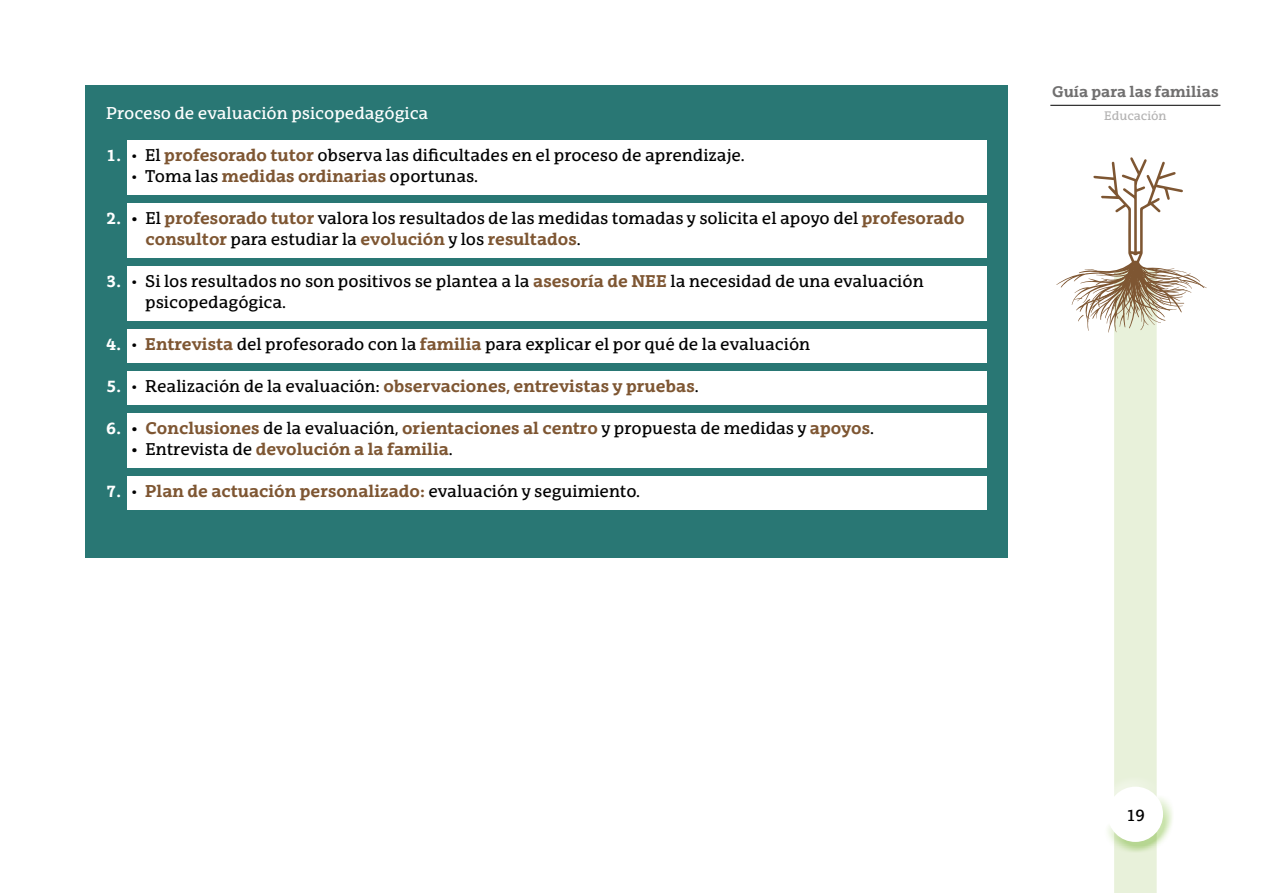
<style>
.page{position:relative;width:1263px;height:893px;background:#fff}
.page>*{position:absolute;margin:0;border:0;box-sizing:border-box;transform-origin:0 0}
.Texto_general{font:16.5px/21px "EHU Serif";color:#000}
.Texto_general-2{font:700 16.5px "EHU Serif";color:#7e5632}
.Texto_general-3{font:16.5px "EHU Serif";color:#fff}
.t1{font:700 15px "EHU Serif";color:#706f6f}
.t2{font:12px "EHU Serif";color:#b3b2b2}
.s1{font-weight:700;color:#fff}
.s2{font-weight:300}
.s3{font-weight:700;color:#7e5632}
.s4{color:#fff}
.s5{font-weight:300;color:#000}
.s6{font-weight:400;color:#000}
</style>
<div class="page">
<hr style="left:1050px;top:105px;width:170px;height:1px;background:#000">
<svg style="left:1056px;top:157px;width:151px;height:736px"></svg>
<div style="left:1097px;top:776px;width:70px;height:58px;background:#fff;opacity:.4"></div>
<div style="left:1103px;top:794px;width:71px;height:59px;background:#76b82a;opacity:.4"></div>
<div style="left:1108px;top:787px;width:55px;height:55px;background:#fff;border-radius:50%"></div>
<div style="left:85px;top:85px;width:923px;height:472px;background:#297774"></div>
<div style="left:128px;top:140px;width:858px;height:54px;background:#fff"></div>
<div style="left:128px;top:203px;width:858px;height:54px;background:#fff"></div>
<div style="left:128px;top:266px;width:858px;height:54px;background:#fff"></div>
<div style="left:128px;top:329px;width:858px;height:33px;background:#fff"></div>
<div style="left:128px;top:371px;width:858px;height:33px;background:#fff"></div>
<div style="left:128px;top:413px;width:858px;height:54px;background:#fff"></div>
<div style="left:128px;top:476px;width:858px;height:33px;background:#fff"></div>
<p class="Texto_general-3" style="left:106px;top:103px;width:323px">Proceso de evaluación psicopedagógica</p>
<p class="Texto_general" style="left:106px;top:144px;width:640px"><span class="s1">1.</span> <span class="s2">•</span> El <span class="s3">profesorado tutor</span> observa las dificultades en el proceso de aprendizaje.</p>
<p class="Texto_general" style="left:132px;top:165px;width:348px"><span class="s2">•</span> Toma las <span class="s3">medidas ordinarias</span> oportunas.</p>
<p class="Texto_general" style="left:146px;top:207px;width:820px;text-indent:-39px"><span class="s1">2.</span> • El <span class="s3">profesorado tutor</span> valora los resultados de las medidas tomadas y solicita el apoyo del <span class="s3">profesorado consultor</span> para estudiar la <span class="s3">evolución</span> y los <span class="s3">resultados</span>.</p>
<p class="Texto_general" style="left:145px;top:270px;width:780px;text-indent:-39px"><span class="s1">3.</span> <span class="s2">•</span> Si los resultados no son positivos se plantea a la <span class="s3">asesoría de NEE</span> la necesidad de una evaluación psicopedagógica.</p>
<p class="Texto_general" style="left:106px;top:333px;width:705px"><span class="s1">4.</span> <span class="s2">•</span> <span class="s3">Entrevista</span> del profesorado con la <span class="s3">familia</span> para explicar el por qué de la evaluación</p>
<p class="Texto_general-2" style="left:106px;top:376px;width:594px"><span class="s4">5.</span> <span class="s5">•</span> <span class="s6">Realización de la evaluación:</span> observaciones, entrevistas y pruebas<span class="s6">.</span></p>
<p class="Texto_general-2" style="left:106px;top:418px;width:769px"><span class="s4">6.</span> <span class="s6">•</span> Conclusiones <span class="s6">de la evaluación,</span> orientaciones al centro <span class="s6">y propuesta de medidas y</span> apoyos<span class="s6">.</span></p>
<p class="Texto_general-2" style="left:132px;top:439px;width:322px"><span class="s6">• Entrevista de</span> devolución a la familia<span class="s6">.</span></p>
<p class="Texto_general-2" style="left:106px;top:481px;width:535px"><span class="s4">7.</span> <span class="s5">•</span> Plan de actuación personalizado: <span class="s6">evaluación y seguimiento.</span></p>
<p class="t1" style="left:1052px;top:82px;width:168px">Guía para las familias</p>
<p class="t2" style="left:1104px;top:108px;width:64px">Educación</p>
<p class="Texto_general" style="left:1126px;top:804px;width:20px">19</p>
</div>
